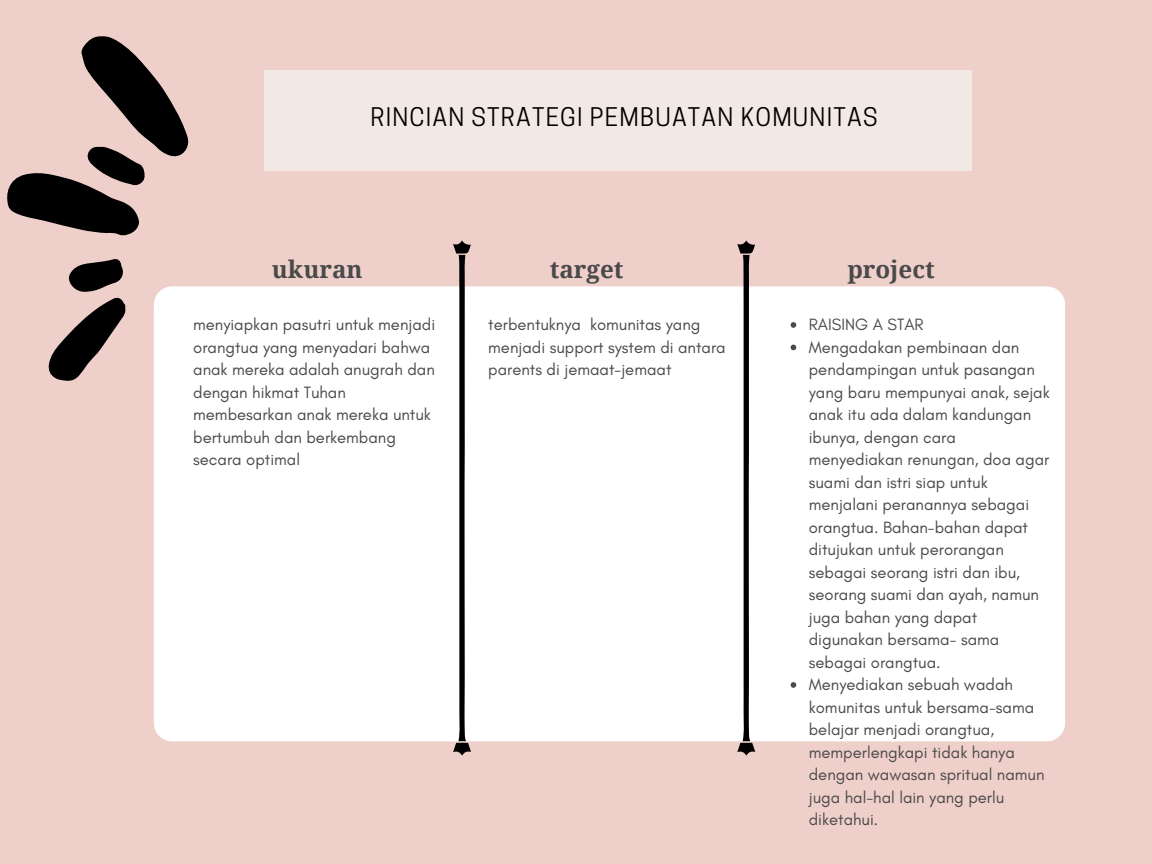
<style>
.page{position:relative;width:1152px;height:864px;background:#efcfca}
.page>*{position:absolute;margin:0;border:0;box-sizing:border-box;transform-origin:0 0}
.t1{font:24.15px "Cooper Hewitt";letter-spacing:.05em;color:#000}
.t2{font:700 24.15px "Droid Serif";color:#4a4a4a}
.t3{font:16.65px/22.5px "Glacial Indifference";color:#4a4a4a}
</style>
<div class="page">
<div style="left:264px;top:70px;width:708px;height:101px;background:#f2e9e4"></div>
<div style="left:154px;top:286px;width:911px;height:455px;background:#fff;border-radius:18px"></div>
<svg style="left:7px;top:36px;width:181px;height:345px"></svg>
<svg style="left:453px;top:240px;width:18px;height:516px"></svg>
<svg style="left:737px;top:240px;width:18px;height:516px"></svg>
<svg style="left:791px;top:322px;width:5px;height:6px"></svg>
<svg style="left:791px;top:345px;width:5px;height:5px"></svg>
<svg style="left:791px;top:682px;width:5px;height:6px"></svg>
<h1 class="t1" style="left:370px;top:108px;width:509px">RINCIAN STRATEGI PEMBUATAN KOMUNITAS</h1>
<h1 class="t2" style="left:272px;top:256px;width:92px">ukuran</h1>
<h1 class="t2" style="left:550px;top:255px;width:75px">target</h1>
<h1 class="t2" style="left:847px;top:255px;width:89px">project</h1>
<p class="t3" style="left:809px;top:313px;width:243px">RAISING A STAR<br>Mengadakan pembinaan dan pendampingan untuk pasangan yang baru mempunyai anak, sejak anak itu ada dalam kandungan ibunya, dengan cara menyediakan renungan, doa agar suami dan istri siap untuk menjalani peranannya sebagai orangtua. Bahan-bahan dapat ditujukan untuk perorangan sebagai seorang istri dan ibu, seorang suami dan ayah, namun juga bahan yang dapat digunakan bersama- sama sebagai orangtua.<br>Menyediakan sebuah wadah komunitas untuk bersama-sama belajar menjadi orangtua, memperlengkapi tidak hanya dengan wawasan spritual namun juga hal-hal lain yang perlu diketahui.</p>
<p class="t3" style="left:193px;top:313px;width:244px">menyiapkan pasutri untuk menjadi orangtua yang menyadari bahwa anak mereka adalah anugrah dan dengan hikmat Tuhan membesarkan anak mereka untuk bertumbuh dan berkembang secara optimal</p>
<p class="t3" style="left:488px;top:313px;width:239px">terbentuknya komunitas yang menjadi support system di antara parents di jemaat-jemaat</p>
</div>
